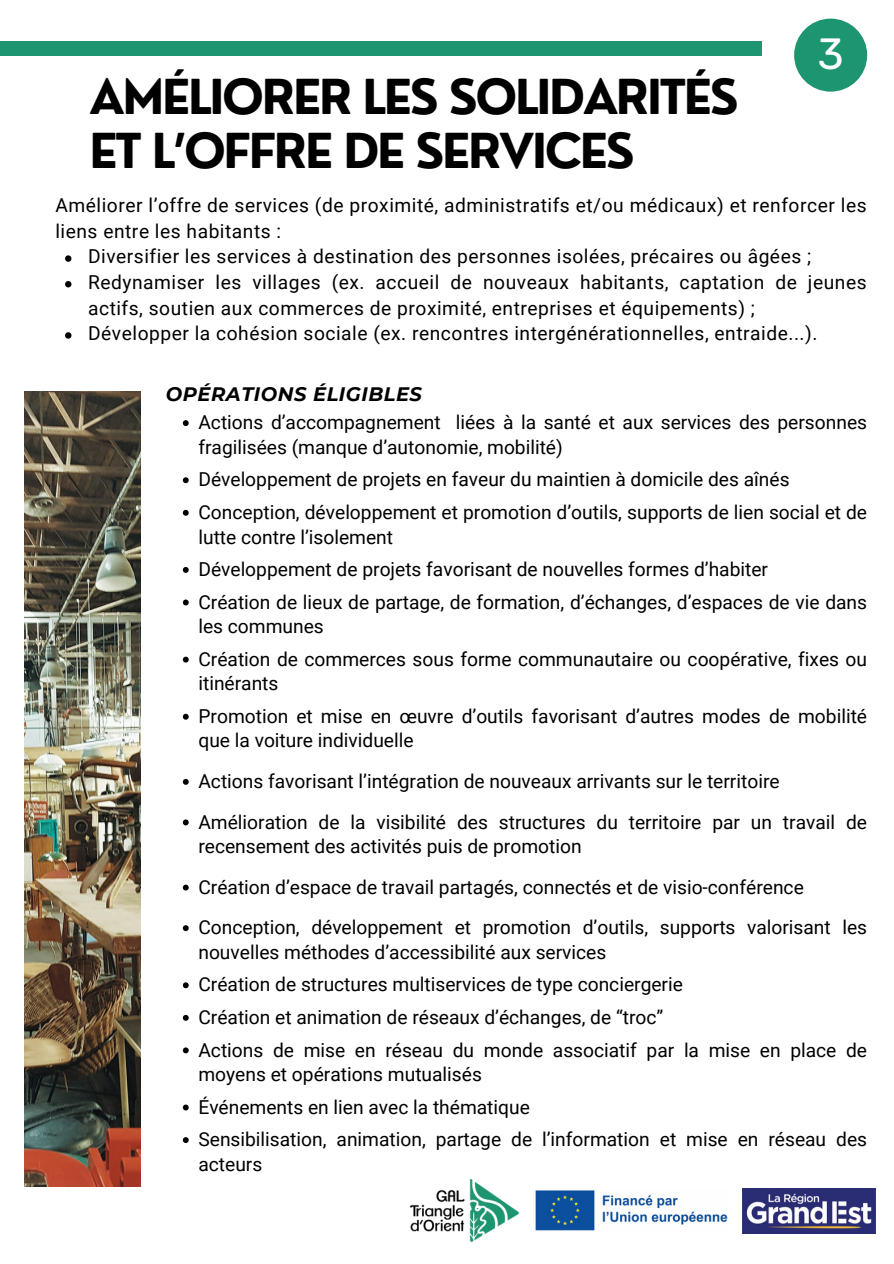
<style>
.page{position:relative;width:894px;height:1264px;background:#fff}
.page>*{position:absolute;margin:0;border:0;box-sizing:border-box;transform-origin:0 0}
.t1{font:700 46.95px/54.4px "Nourd";letter-spacing:-.05em;color:#000}
.t2{font:43.65px "Rubik";color:#fff}
.t3{font:italic 700 19.5px "Montserrat";letter-spacing:.025em;color:#000}
.t4{font:19.2px/24.6px "Roboto";color:#000}
.t5{font:19.2px/25.7px "Roboto";letter-spacing:.03em;color:#000}
</style>
<div class="page">
<div style="left:793px;top:19px;width:73px;height:73px;background:#1c9570;border-radius:50%"></div>
<div style="left:0;top:41px;width:761px;height:14px;background:#1c9570"></div>
<svg style="left:65px;top:255px;width:6px;height:7px"></svg>
<svg style="left:65px;top:281px;width:6px;height:6px"></svg>
<svg style="left:65px;top:332px;width:6px;height:7px"></svg>
<img style="left:25px;top:392px;width:116px;height:794px">
<svg style="left:183px;top:420px;width:6px;height:6px"></svg>
<svg style="left:183px;top:477px;width:6px;height:6px"></svg>
<svg style="left:183px;top:510px;width:6px;height:5px"></svg>
<svg style="left:183px;top:567px;width:6px;height:6px"></svg>
<svg style="left:183px;top:599px;width:6px;height:6px"></svg>
<svg style="left:183px;top:656px;width:6px;height:6px"></svg>
<svg style="left:183px;top:713px;width:6px;height:6px"></svg>
<svg style="left:183px;top:779px;width:6px;height:5px"></svg>
<svg style="left:183px;top:819px;width:6px;height:6px"></svg>
<svg style="left:183px;top:884px;width:6px;height:6px"></svg>
<svg style="left:183px;top:925px;width:6px;height:6px"></svg>
<svg style="left:183px;top:982px;width:6px;height:6px"></svg>
<svg style="left:183px;top:1014px;width:6px;height:6px"></svg>
<svg style="left:183px;top:1047px;width:6px;height:6px"></svg>
<svg style="left:183px;top:1104px;width:6px;height:6px"></svg>
<svg style="left:183px;top:1137px;width:6px;height:5px"></svg>
<img style="left:411px;top:1179px;width:108px;height:62px">
<img style="left:742px;top:1188px;width:133px;height:45px">
<img style="left:535px;top:1190px;width:192px;height:41px">
<h1 class="t2" style="left:817px;top:28px;width:28px">3</h1>
<p class="t1" style="left:90px;top:69px;width:650px">AMÉLIORER LES SOLIDARITÉS<br>ET L’OFFRE DE SERVICES</p>
<p class="t5" style="left:55px;top:193px;width:812px">Améliorer l’offre de services (de proximité, administratifs et/ou médicaux) et renforcer les liens entre les habitants :</p>
<p class="t5" style="left:88px;top:244px;width:724px">Diversifier les services à destination des personnes isolées, précaires ou âgées ;</p>
<p class="t5" style="left:88px;top:269px;width:779px">Redynamiser les villages (ex. accueil de nouveaux habitants, captation de jeunes actifs, soutien aux commerces de proximité, entreprises et équipements) ;</p>
<p class="t5" style="left:88px;top:321px;width:730px">Développer la cohésion sociale (ex. rencontres intergénérationnelles, entraide...).</p>
<p class="t3" style="left:166px;top:382px;width:258px">OPÉRATIONS ÉLIGIBLES</p>
<h2 class="t4" style="left:198px;top:410px;width:670px">Actions d’accompagnement liées à la santé et aux services des personnes fragilisées (manque d’autonomie, mobilité)</h2>
<p class="t4" style="left:198px;top:467px;width:592px">Développement de projets en faveur du maintien à domicile des aînés</p>
<p class="t4" style="left:198px;top:500px;width:670px">Conception, développement et promotion d’outils, supports de lien social et de lutte contre l’isolement</p>
<p class="t4" style="left:198px;top:557px;width:571px">Développement de projets favorisant de nouvelles formes d’habiter</p>
<p class="t4" style="left:198px;top:589px;width:670px">Création de lieux de partage, de formation, d’échanges, d’espaces de vie dans les communes</p>
<p class="t4" style="left:198px;top:647px;width:670px">Création de commerces sous forme communautaire ou coopérative, fixes ou itinérants</p>
<p class="t4" style="left:198px;top:704px;width:670px">Promotion et mise en œuvre d’outils favorisant d’autres modes de mobilité que la voiture individuelle</p>
<p class="t4" style="left:198px;top:769px;width:582px">Actions favorisant l’intégration de nouveaux arrivants sur le territoire</p>
<p class="t4" style="left:198px;top:809px;width:670px">Amélioration de la visibilité des structures du territoire par un travail de recensement des activités puis de promotion</p>
<p class="t4" style="left:198px;top:874px;width:606px">Création d’espace de travail partagés, connectés et de visio-conférence</p>
<p class="t4" style="left:198px;top:915px;width:670px">Conception, développement et promotion d’outils, supports valorisant les nouvelles méthodes d’accessibilité aux services</p>
<p class="t4" style="left:198px;top:972px;width:486px">Création de structures multiservices de type conciergerie</p>
<p class="t4" style="left:198px;top:1005px;width:466px">Création et animation de réseaux d’échanges, de “troc”</p>
<p class="t4" style="left:198px;top:1037px;width:670px">Actions de mise en réseau du monde associatif par la mise en place de moyens et opérations mutualisés</p>
<p class="t4" style="left:198px;top:1094px;width:333px">Événements en lien avec la thématique</p>
<p class="t4" style="left:198px;top:1127px;width:670px">Sensibilisation, animation, partage de l’information et mise en réseau des acteurs</p>
</div>
